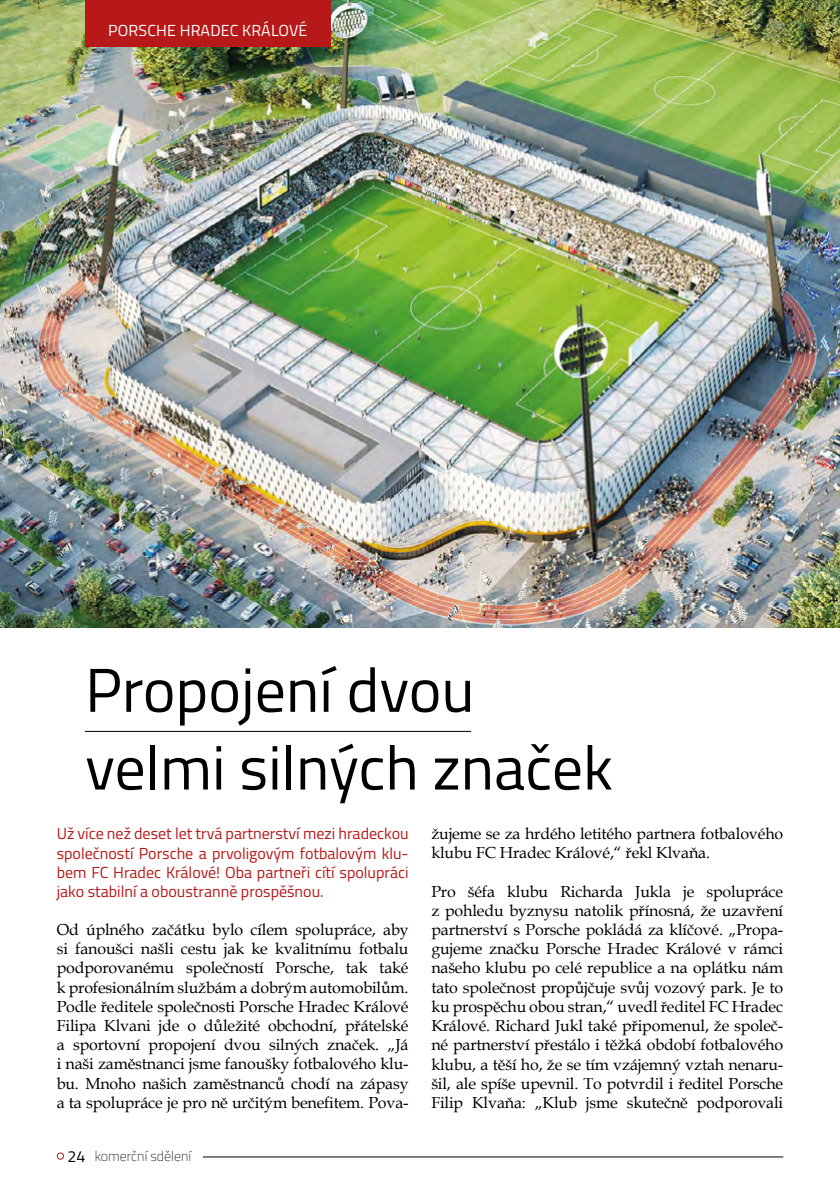
<style>
.page{position:relative;width:840px;height:1191px;background:#fff}
.page>*{position:absolute;margin:0;border:0;box-sizing:border-box;transform-origin:0 0}
.t1{font:62px/77.6px "Titillium Web";color:#000}
.t2{font:16px/19.2px "Book Antiqua";letter-spacing:-.01em;color:#000;text-align:justify}
.t3{font:16px/19.2px "Titillium";color:#b71918;text-align:justify}
.t4{font:16px "Titillium Web";letter-spacing:.01em;color:#fff}
.t5{font:100 14px "Titillium Web";color:#000}
.s1{font-weight:400;font-size:16px}
</style>
<div class="page">
<div style="left:57px;top:1152px;width:7px;height:7px;border:1px solid #b71918;border-radius:50%"></div>
<hr style="left:203px;top:1156px;width:579px;height:1px;background:#000">
<hr style="left:85px;top:731px;width:386px;height:1px;background:#000">
<img style="left:0;top:0;width:839px;height:628px">
<div style="left:85px;top:0;width:245px;height:47px;background:#b71918"></div>
<p class="t4" style="left:108px;top:18px;width:201px">PORSCHE HRADEC KRÁLOVÉ</p>
<h1 class="t1" style="left:85px;top:648px;width:529px">Propojení dvou velmi silných značek</h1>
<p class="t3" style="left:57px;top:823px;width:353px">Už více než deset let trvá partnerství mezi hradeckou společností Porsche a prvoligovým fotbalovým klu&shy;bem FC Hradec Králové! Oba partneři cítí spolupráci jako stabilní a oboustranně prospěšnou.</p>
<p class="t2" style="left:57px;top:919px;width:353px">Od úplného začátku bylo cílem spolupráce, aby si fanoušci našli cestu jak ke kvalitnímu fotbalu podporovanému společností Porsche, tak také k profesionálním službám a dobrým automobilům.<br>Podle ředitele společnosti Porsche Hradec Králové Filipa Klvani jde o důležité obchodní, přátelské a sportovní propojení dvou silných značek. „Já i naši zaměstnanci jsme fanoušky fotbalového klu&shy;bu. Mnoho našich zaměstnanců chodí na zápasy a ta spolupráce je pro ně určitým benefitem. Pova-</p>
<p class="t2" style="left:431px;top:823px;width:353px">žujeme se za hrdého letitého partnera fotbalového klubu FC Hradec Králové,“ řekl Klvaňa.</p>
<p class="t2" style="left:431px;top:881px;width:353px">Pro šéfa klubu Richarda Jukla je spolupráce z pohledu byznysu natolik přínosná, že uzavření partnerství s Porsche pokládá za klíčové. „Propa&shy;gujeme značku Porsche Hradec Králové v rámci našeho klubu po celé republice a na oplátku nám tato společnost propůjčuje svůj vozový park. Je to ku prospěchu obou stran,“ uvedl ředitel FC Hradec Králové. Richard Jukl také připomenul, že společ&shy;né partnerství přestálo i těžká období fotbalového klubu, a těší ho, že se tím vzájemný vztah nenaru&shy;šil, ale spíše upevnil. To potvrdil i ředitel Porsche Filip Klvaňa: „Klub jsme skutečně podporovali</p>
<p class="t5" style="left:67px;top:1145px;width:125px"><span class="s1">24</span> komerční sdělení</p>
</div>
